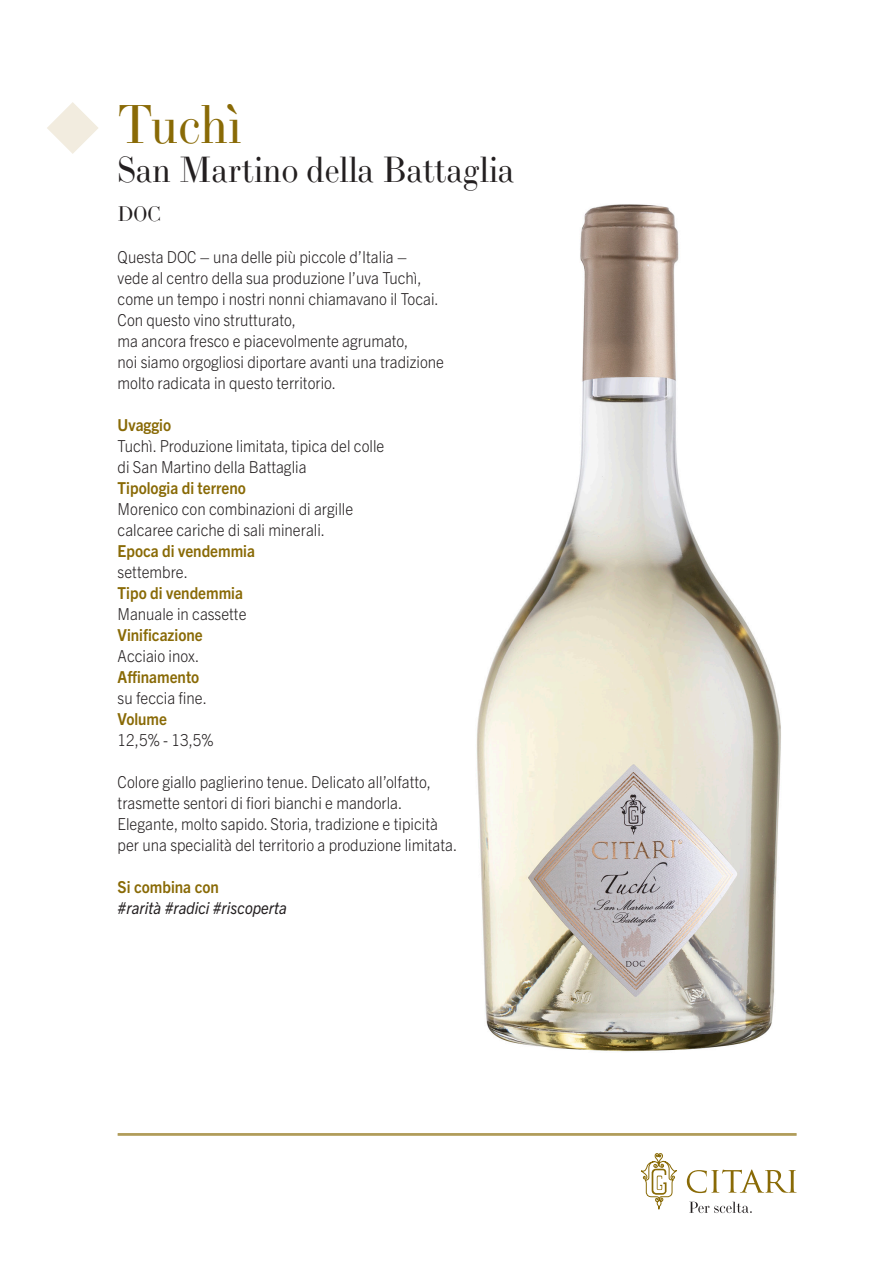
<style>
.page{position:relative;width:893px;height:1263px;background:#fff}
.page>*{position:absolute;margin:0;border:0;box-sizing:border-box;transform-origin:0 0}
.t1{font:54px "LTC Bodoni 175 Pro";color:#896a06;scale:.92 1}
.t2{font:36px "LTC Bodoni 175 Pro";color:#231f20;scale:.92 1}
.t3{font:21px "LTC Bodoni 175 Pro";color:#231f20;scale:.92 1}
.t4{font:300 16.5px/21px "Trade Gothic Next LT Pro";color:#231f20;scale:.92 1}
.t5{font:700 16.5px/21px "Trade Gothic Next LT Pro";color:#896a06;scale:.92 1}
.t6{font:italic 16.5px "Trade Gothic Next LT Pro";color:#231f20;scale:.92 1}
.s1{font-weight:300;color:#231f20}
.s2{font-weight:700;color:#896a06}
</style>
<div class="page">
<img style="left:476px;top:204px;width:305px;height:848px">
<svg style="left:47px;top:102px;width:51px;height:52px"></svg>
<hr style="left:118px;top:1133px;width:679px;height:1px;background:#896a06">
<hr style="left:118px;top:1134px;width:679px;height:1px;background:#896a06">
<svg style="left:687px;top:1169px;width:110px;height:24px"></svg>
<svg style="left:641px;top:1153px;width:36px;height:57px"></svg>
<svg style="left:689px;top:1202px;width:63px;height:11px"></svg>
<p class="t1" style="left:118px;top:89px;width:137px">Tuchì</p>
<p class="t2" style="left:118px;top:146px;width:433px">San Martino della Battaglia</p>
<p class="t3" style="left:118px;top:200px;width:49px">DOC</p>
<p class="t4" style="left:118px;top:245px;width:351px">Questa DOC – una delle più piccole d’Italia – vede al centro della sua produzione l’uva Tuchì, come un tempo i nostri nonni chiamavano il Tocai.</p>
<p class="t4" style="left:118px;top:308px;width:356px">Con questo vino strutturato,<br>ma ancora fresco e piacevolmente agrumato,<br>noi siamo orgogliosi diportare avanti una tradizione molto radicata in questo territorio.</p>
<p class="t5" style="left:118px;top:413px;width:60px">Uvaggio</p>
<p class="t4" style="left:118px;top:434px;width:291px">Tuchì. Produzione limitata, tipica del colle</p>
<p class="t4" style="left:118px;top:455px;width:207px">di San Martino della Battaglia</p>
<p class="t5" style="left:118px;top:476px;width:141px">Tipologia di terreno</p>
<p class="t4" style="left:118px;top:497px;width:258px">Morenico con combinazioni di argille</p>
<p class="t4" style="left:118px;top:518px;width:227px">calcaree cariche di sali minerali.</p>
<p class="t5" style="left:118px;top:539px;width:151px">Epoca di vendemmia <span class="s1">settembre.</span></p>
<p class="t5" style="left:118px;top:581px;width:138px">Tipo di vendemmia</p>
<p class="t4" style="left:118px;top:602px;width:142px">Manuale in cassette</p>
<p class="t5" style="left:118px;top:623px;width:94px">Vinificazione<br><span class="s1">Acciaio inox.</span></p>
<p class="t4" style="left:118px;top:665px;width:99px"><span class="s2">Affinamento </span>su feccia fine.</p>
<p class="t4" style="left:118px;top:707px;width:106px"><span class="s2">Volume<br></span>12,5% - 13,5%</p>
<p class="t4" style="left:118px;top:770px;width:342px">Colore giallo paglierino tenue. Delicato all’olfatto,</p>
<p class="t4" style="left:118px;top:791px;width:311px">trasmette sentori di fiori bianchi e mandorla.</p>
<p class="t4" style="left:118px;top:812px;width:350px">Elegante, molto sapido. Storia, tradizione e tipicità</p>
<p class="t4" style="left:118px;top:833px;width:371px">per una specialità del territorio a produzione limitata.</p>
<p class="t5" style="left:118px;top:875px;width:112px">Si combina con</p>
<p class="t6" style="left:118px;top:896px;width:185px">#rarità #radici #riscoperta</p>
</div>
